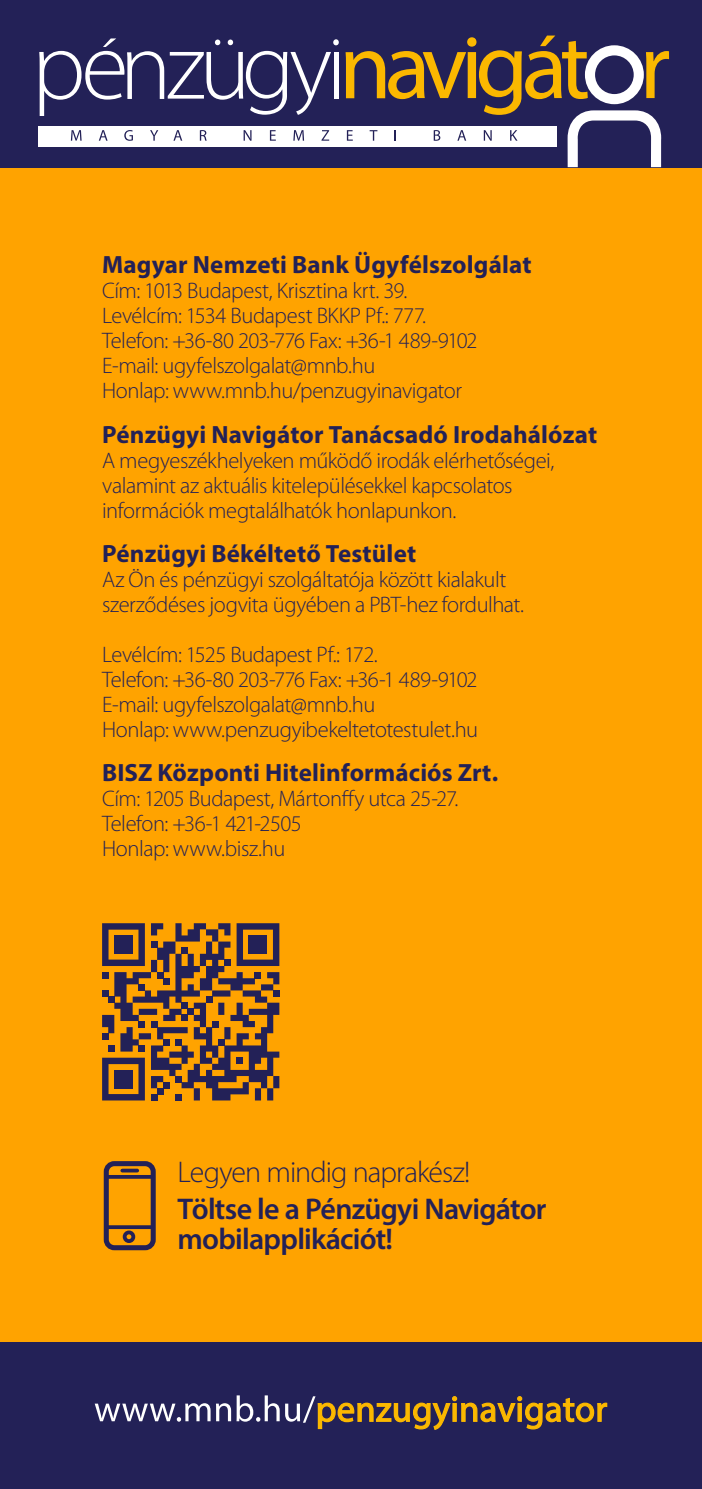
<style>
.page{position:relative;width:702px;height:1489px;background:#fff}
.page>*{position:absolute;margin:0;border:0;box-sizing:border-box;transform-origin:0 0}
.t1{font:600 30px/30px "Myriad Pro";letter-spacing:-.025em;color:#232157}
.t2{font:300 30px "Myriad Pro";letter-spacing:-.035em;color:#232157}
.t3{font:700 25px "Myriad Pro";letter-spacing:.005em;color:#232157}
.t4{font:300 22.5px/25px "Myriad Pro";letter-spacing:-.02em;color:#232157}
</style>
<div class="page">
<div style="left:0;top:0;width:702px;height:1488px;background:#ffa300"></div>
<div style="left:0;top:0;width:702px;height:167px;background:#232157"></div>
<svg style="left:39px;top:38px;width:300px;height:78px"></svg>
<div style="left:38px;top:126px;width:518px;height:20px;background:#fff"></div>
<svg style="left:71px;top:130px;width:11px;height:11px"></svg>
<svg style="left:99px;top:130px;width:9px;height:11px"></svg>
<svg style="left:124px;top:130px;width:9px;height:11px"></svg>
<svg style="left:150px;top:130px;width:8px;height:11px"></svg>
<svg style="left:173px;top:130px;width:9px;height:11px"></svg>
<svg style="left:200px;top:130px;width:7px;height:11px"></svg>
<svg style="left:243px;top:130px;width:8px;height:11px"></svg>
<svg style="left:270px;top:130px;width:6px;height:11px"></svg>
<svg style="left:293px;top:130px;width:11px;height:11px"></svg>
<svg style="left:321px;top:130px;width:8px;height:11px"></svg>
<svg style="left:345px;top:36px;width:324px;height:131px"></svg>
<div style="left:0;top:1341px;width:702px;height:147px;background:#232157"></div>
<svg style="left:95px;top:1403px;width:115px;height:18px"></svg>
<svg style="left:216px;top:1395px;width:392px;height:35px"></svg>
<svg style="left:110px;top:1175px;width:40px;height:3px"></svg>
<hr style="left:106px;top:1225px;width:47px;height:3px;background:#232157">
<div style="left:104px;top:1160px;width:52px;height:90px;border:5px solid #232157;border-radius:8px"></div>
<div style="left:123px;top:1230px;width:12px;height:12px;border:4px solid #232157;border-radius:50%"></div>
<svg style="left:122px;top:1168px;width:15px;height:4px"></svg>
<svg style="left:102px;top:923px;width:177px;height:177px"></svg>
<div style="left:114px;top:935px;width:19px;height:18px;background:#232157"></div>
<div style="left:249px;top:935px;width:18px;height:18px;background:#232157"></div>
<div style="left:114px;top:1069px;width:19px;height:19px;background:#232157"></div>
<p class="t3" style="left:102px;top:248px;width:431px">Magyar Nemzeti Bank Ügyfélszolgálat</p>
<p class="t4" style="left:102px;top:278px;width:307px">Cím: 1013 Budapest, Krisztina krt. 39.</p>
<p class="t4" style="left:102px;top:303px;width:325px">Levélcím: 1534 Budapest BKKP Pf.: 777.</p>
<p class="t4" style="left:102px;top:328px;width:377px">Telefon: +36-80 203-776 Fax: +36-1 489-9102</p>
<p class="t4" style="left:102px;top:353px;width:275px">E-mail: ugyfelszolgalat@mnb.hu</p>
<p class="t4" style="left:102px;top:378px;width:361px">Honlap: www.mnb.hu/penzugyinavigator</p>
<p class="t3" style="left:102px;top:418px;width:496px">Pénzügyi Navigátor Tanácsadó Irodahálózat</p>
<p class="t4" style="left:102px;top:447px;width:453px">A megyeszékhelyeken működő irodák elérhetőségei, valamint az aktuális kitelepülésekkel kapcsolatos információk megtalálhatók honlapunkon.</p>
<p class="t3" style="left:102px;top:537px;width:316px">Pénzügyi Békéltető Testület</p>
<p class="t4" style="left:102px;top:566px;width:423px">Az Ön és pénzügyi szolgáltatója között kialakult szerződéses jogvita ügyében a PBT-hez fordulhat.</p>
<p class="t4" style="left:102px;top:641px;width:277px">Levélcím: 1525 Budapest Pf.: 172.</p>
<p class="t4" style="left:102px;top:666px;width:377px">Telefon: +36-80 203-776 Fax: +36-1 489-9102</p>
<p class="t4" style="left:102px;top:691px;width:275px">E-mail: ugyfelszolgalat@mnb.hu</p>
<p class="t4" style="left:102px;top:716px;width:377px">Honlap: www.penzugyibekeltetotestulet.hu</p>
<p class="t3" style="left:102px;top:756px;width:397px">BISZ Központi Hitelinformációs Zrt.</p>
<p class="t4" style="left:102px;top:785px;width:358px">Cím: 1205 Budapest, Mártonffy utca 25-27.</p>
<p class="t4" style="left:102px;top:810px;width:201px">Telefon: +36-1 421-2505</p>
<p class="t4" style="left:102px;top:835px;width:185px">Honlap: www.bisz.hu</p>
<p class="t2" style="left:177px;top:1153px;width:294px">Legyen mindig naprakész!</p>
<p class="t1" style="left:177px;top:1192px;width:370px">Töltse le a Pénzügyi Navigátor mobilapplikációt!</p>
</div>
